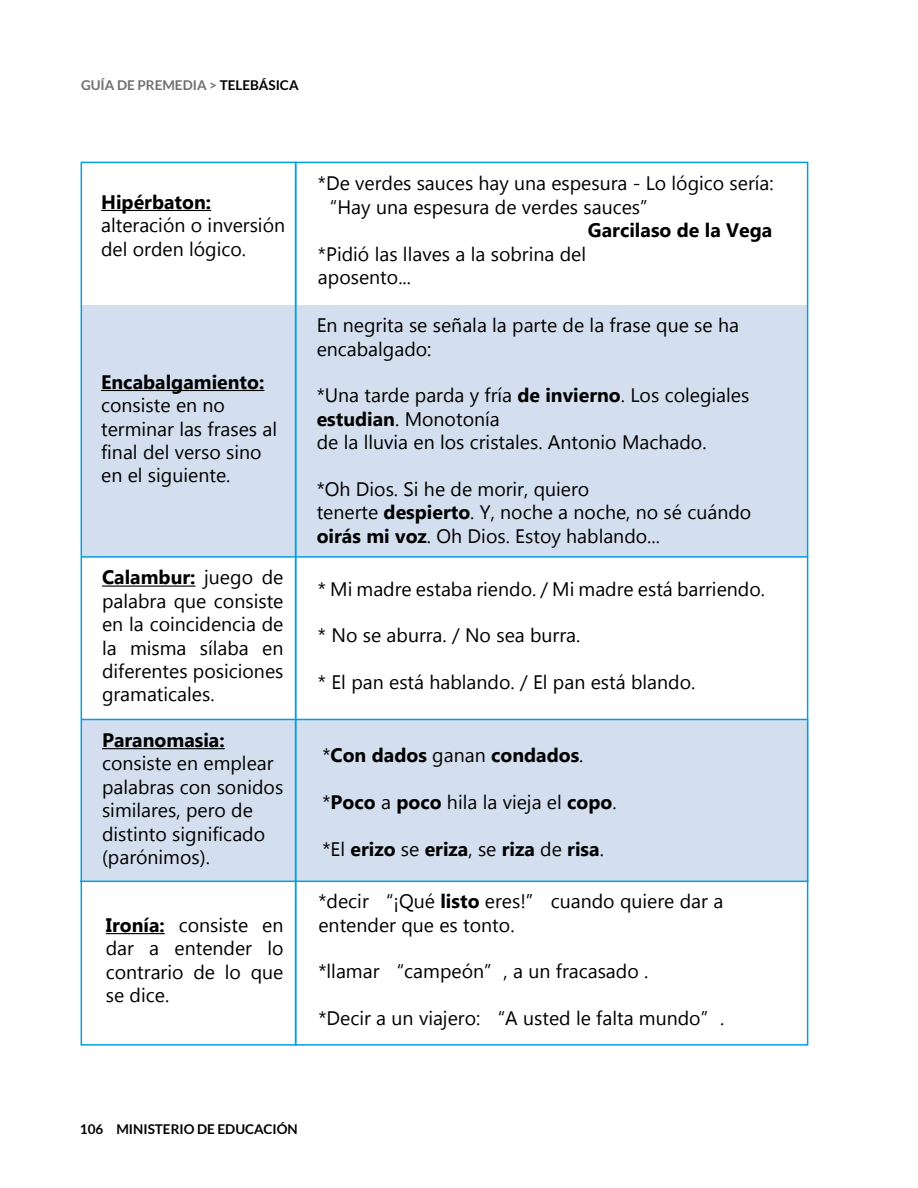
<style>
.page{position:relative;width:918px;height:1188px;background:#fff}
.page>*{position:absolute;margin:0;border:0;box-sizing:border-box;transform-origin:0 0}
.t1{font:19.5px/23.4px "Microsoft Tai Le";color:#000}
.t2{font:700 19.5px "Microsoft Tai Le";color:#000}
.t3{font:700 13.5px "Lato";color:#706f6f}
.t4{font:700 13.5px "Lato";color:#000}
.s1{color:#000}
.s2{font-weight:700}
.s3{font-weight:400}
</style>
<div class="page">
<div style="left:81px;top:719px;width:728px;height:163px;background:#d3dfee"></div>
<div style="left:82px;top:306px;width:725px;height:251px;background:#d3dfee"></div>
<hr style="left:101px;top:210px;width:110px;height:1px;background:#000">
<hr style="left:101px;top:390px;width:163px;height:1px;background:#000">
<hr style="left:102px;top:748px;width:123px;height:1px;background:#000">
<div style="left:81px;top:162px;width:215px;height:884px;border:2px solid #009fe3"></div>
<hr style="left:80px;top:881px;width:728px;height:1px;background:#009fe3">
<hr style="left:81px;top:719px;width:727px;height:1px;background:#009fe3">
<hr style="left:82px;top:556px;width:726px;height:2px;background:#009fe3">
<hr style="left:102px;top:586px;width:94px;height:1px;background:#000">
<hr style="left:106px;top:933px;width:59px;height:1px;background:#000">
<p class="t3" style="left:81px;top:77px;width:219px">GUÍA DE PREMEDIA &gt; <span class="s1">TELEBÁSICA</span></p>
<p class="t2" style="left:101px;top:191px;width:112px">Hipérbaton:</p>
<p class="t1" style="left:101px;top:215px;width:186px">alteración o inversión del orden lógico.</p>
<p class="t2" style="left:101px;top:371px;width:165px">Encabalgamiento:</p>
<p class="t1" style="left:101px;top:395px;width:177px">consiste en no terminar las frases al final del verso sino en el siguiente.</p>
<p class="t1" style="left:318px;top:173px;width:457px">*De verdes sauces hay una espesura - Lo lógico sería: “Hay una espesura de verdes sauces”</p>
<p class="t2" style="left:588px;top:219px;width:186px">Garcilaso de la Vega</p>
<p class="t1" style="left:318px;top:243px;width:270px">*Pidió las llaves a la sobrina del aposento...</p>
<p class="t1" style="left:317px;top:315px;width:424px">En negrita se señala la parte de la frase que se ha encabalgado:</p>
<p class="t1" style="left:317px;top:385px;width:434px">*Una tarde parda y fría <span class="s2">de invierno</span>. Los colegiales <span class="s2">estudian</span>. Monotonía<br>de la lluvia en los cristales. Antonio Machado.</p>
<p class="t1" style="left:317px;top:479px;width:436px">*Oh Dios. Si he de morir, quiero<br>tenerte <span class="s2">despierto</span>. Y, noche a noche, no sé cuándo <span class="s2">oirás mi voz</span>. Oh Dios. Estoy hablando...</p>
<p class="t1" style="left:102px;top:567px;width:183px;text-align:justify"><span class="s2">Calambur:</span> juego de palabra que consiste en la coincidencia de la misma sílaba en diferentes posiciones gramaticales.</p>
<p class="t1" style="left:318px;top:578px;width:449px">* Mi madre estaba riendo. / Mi madre está barriendo.</p>
<p class="t1" style="left:318px;top:625px;width:264px">* No se aburra. / No sea burra.</p>
<p class="t1" style="left:318px;top:672px;width:379px">* El pan está hablando. / El pan está blando.</p>
<p class="t2" style="left:102px;top:729px;width:124px">Paranomasia:</p>
<p class="t1" style="left:102px;top:753px;width:183px">consiste en emplear palabras con sonidos similares, pero de distinto significado (parónimos).</p>
<p class="t2" style="left:322px;top:744px;width:263px"><span class="s3">*</span>Con dados <span class="s3">ganan</span> condados<span class="s3">.</span></p>
<p class="t1" style="left:322px;top:791px;width:296px">*<span class="s2">Poco</span> a <span class="s2">poco</span> hila la vieja el <span class="s2">copo</span>.</p>
<p class="t2" style="left:322px;top:838px;width:283px"><span class="s3">*El</span> erizo <span class="s3">se</span> eriza<span class="s3">, se</span> riza <span class="s3">de</span> risa<span class="s3">.</span></p>
<p class="t1" style="left:106px;top:915px;width:179px;text-align:justify"><span class="s2">Ironía:</span> consiste en dar a entender lo contrario de lo que se dice.</p>
<p class="t1" style="left:318px;top:891px;width:406px">*decir “¡Qué <span class="s2">listo</span> eres!” cuando quiere dar a entender que es tonto.</p>
<p class="t1" style="left:318px;top:961px;width:331px">*llamar “campeón”, a un fracasado .</p>
<p class="t1" style="left:318px;top:1008px;width:407px">*Decir a un viajero: “A usted le falta mundo”.</p>
<p class="t4" style="left:80px;top:1121px;width:219px">106 MINISTERIO DE EDUCACIÓN</p>
</div>
